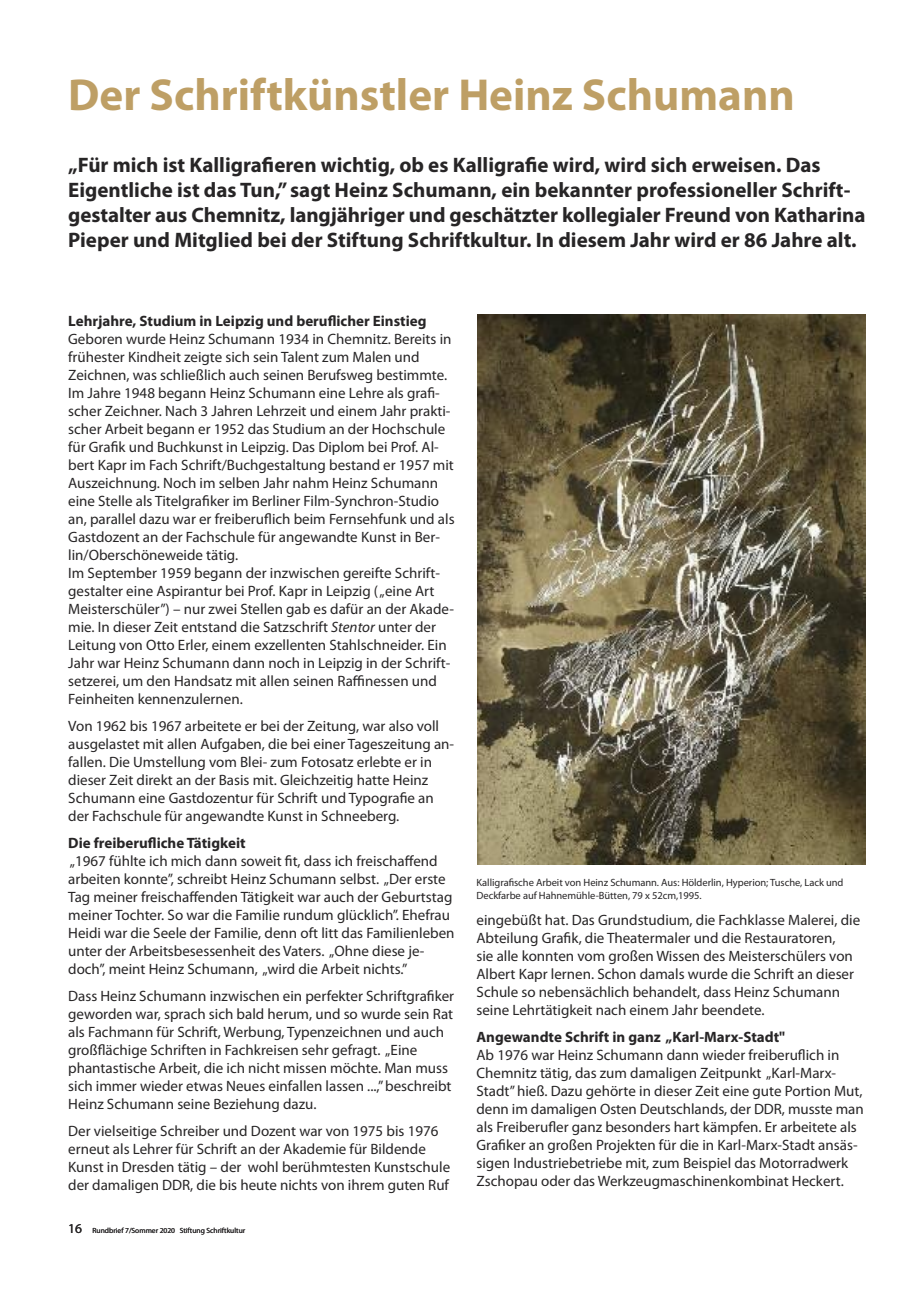
<style>
.page{position:relative;width:919px;height:1289px;background:#fff}
.page>*{position:absolute;margin:0;border:0;box-sizing:border-box;transform-origin:0 0}
.t1{font:700 45px "Myriad Pro";color:#be9f65}
.t2{font:700 21px/25.2px "Myriad Pro";color:#272526}
.t3{font:15px/18px "Myriad Pro";color:#272526}
.t4{font:700 15px "Myriad Pro";color:#272526}
.t5{font:10.5px/12.6px "Myriad Pro";letter-spacing:-.005em;color:#272526}
.t6{font:7.5px "Myriad Pro";color:#272526}
.s1{font-style:italic}
.s2{font-size:13.5px}
</style>
<div class="page">
<img style="left:478px;top:315px;width:387px;height:549px">
<h1 class="t1" style="left:68px;top:78px;width:728px">Der Schriftkünstler Heinz Schumann</h1>
<p class="t2" style="left:68px;top:153px;width:798px">„Für mich ist Kalligrafieren wichtig, ob es Kalligrafie wird, wird sich erweisen. Das Eigentliche ist das Tun,” sagt Heinz Schumann, ein bekannter professioneller Schrift&shy;gestalter aus Chemnitz, langjähriger und geschätzter kollegialer Freund von Katharina Pieper und Mitglied bei der Stiftung Schriftkultur. In diesem Jahr wird er 86 Jahre alt.</p>
<p class="t4" style="left:68px;top:315px;width:360px">Lehrjahre, Studium in Leipzig und beruflicher Einstieg</p>
<p class="t3" style="left:68px;top:331px;width:388px">Geboren wurde Heinz Schumann 1934 in Chemnitz. Bereits in frühester Kindheit zeigte sich sein Talent zum Malen und Zeichnen, was schließlich auch seinen Berufsweg bestimmte.<br>Im Jahre 1948 begann Heinz Schumann eine Lehre als grafi&shy;scher Zeichner. Nach 3 Jahren Lehrzeit und einem Jahr prakti&shy;scher Arbeit begann er 1952 das Studium an der Hochschule für Grafik und Buchkunst in Leipzig. Das Diplom bei Prof. Al&shy;bert Kapr im Fach Schrift/Buchgestaltung bestand er 1957 mit Auszeichnung. Noch im selben Jahr nahm Heinz Schumann eine Stelle als Titelgrafiker im Berliner Film-Synchron-Studio an, parallel dazu war er freiberuflich beim Fernsehfunk und als Gastdozent an der Fachschule für angewandte Kunst in Ber&shy;lin/Oberschöneweide tätig.<br>Im September 1959 begann der inzwischen gereifte Schrift&shy;gestalter eine Aspirantur bei Prof. Kapr in Leipzig („eine Art Meisterschüler”) – nur zwei Stellen gab es dafür an der Akade&shy;mie. In dieser Zeit entstand die Satzschrift <span class="s1">Stentor</span> unter der Leitung von Otto Erler, einem exzellenten Stahlschneider. Ein Jahr war Heinz Schumann dann noch in Leipzig in der Schrift&shy;setzerei, um den Handsatz mit allen seinen Raffinessen und Feinheiten kennenzulernen.</p>
<p class="t3" style="left:68px;top:718px;width:387px">Von 1962 bis 1967 arbeitete er bei der Zeitung, war also voll ausgelastet mit allen Aufgaben, die bei einer Tageszeitung an&shy;fallen. Die Umstellung vom Blei- zum Fotosatz erlebte er in dieser Zeit direkt an der Basis mit. Gleichzeitig hatte Heinz Schumann eine Gastdozentur für Schrift und Typografie an der Fachschule für angewandte Kunst in Schneeberg.</p>
<p class="t4" style="left:68px;top:837px;width:179px">Die freiberufliche Tätigkeit</p>
<p class="t3" style="left:68px;top:853px;width:388px">„1967 fühlte ich mich dann soweit fit, dass ich freischaffend arbeiten konnte”, schreibt Heinz Schumann selbst. „Der erste Tag meiner freischaffenden Tätigkeit war auch der Geburtstag meiner Tochter. So war die Familie rundum glücklich”. Ehefrau Heidi war die Seele der Familie, denn oft litt das Familienleben unter der Arbeitsbesessenheit des Vaters. „Ohne diese je&shy;doch”, meint Heinz Schumann, „wird die Arbeit nichts.”</p>
<p class="t3" style="left:68px;top:988px;width:387px">Dass Heinz Schumann inzwischen ein perfekter Schriftgrafiker geworden war, sprach sich bald herum, und so wurde sein Rat als Fachmann für Schrift, Werbung, Typenzeichnen und auch großflächige Schriften in Fachkreisen sehr gefragt. „Eine phantastische Arbeit, die ich nicht missen möchte. Man muss sich immer wieder etwas Neues einfallen lassen ...,”beschreibt Heinz Schumann seine Beziehung dazu.</p>
<p class="t3" style="left:68px;top:1123px;width:383px">Der vielseitige Schreiber und Dozent war von 1975 bis 1976 erneut als Lehrer für Schrift an der Akademie für Bildende Kunst in Dresden tätig – der wohl berühmtesten Kunstschule der damaligen DDR, die bis heute nichts von ihrem guten Ruf</p>
<p class="t6" style="left:68px;top:1227px;width:179px"><span class="s2">16</span> Rundbrief 7/Sommer 2020 Stiftung Schriftkultur</p>
<p class="t5" style="left:476px;top:877px;width:368px">Kalligrafische Arbeit von Heinz Schumann. Aus: Hölderlin, Hyperion; Tusche, Lack und<br>Deckfarbe auf Hahnemühle-Bütten, 79 x 52cm,1995.</p>
<p class="t3" style="left:476px;top:911px;width:385px">eingebüßt hat. Das Grundstudium, die Fachklasse Malerei, die Abteilung Grafik, die Theatermaler und die Restauratoren,<br>sie alle konnten vom großen Wissen des Meisterschülers von Albert Kapr lernen. Schon damals wurde die Schrift an dieser Schule so nebensächlich behandelt, dass Heinz Schumann seine Lehrtätigkeit nach einem Jahr beendete.</p>
<p class="t4" style="left:476px;top:1030px;width:310px">Angewandte Schrift in ganz „Karl-Marx-Stadt"</p>
<p class="t3" style="left:476px;top:1046px;width:388px">Ab 1976 war Heinz Schumann dann wieder freiberuflich in Chemnitz tätig, das zum damaligen Zeitpunkt „Karl-Marx-Stadt”hieß. Dazu gehörte in dieser Zeit eine gute Portion Mut, denn im damaligen Osten Deutschlands, der DDR, musste man als Freiberufler ganz besonders hart kämpfen. Er arbeitete als Grafiker an großen Projekten für die in Karl-Marx-Stadt ansäs&shy;sigen Industriebetriebe mit, zum Beispiel das Motorradwerk Zschopau oder das Werkzeugmaschinenkombinat Heckert.</p>
</div>
